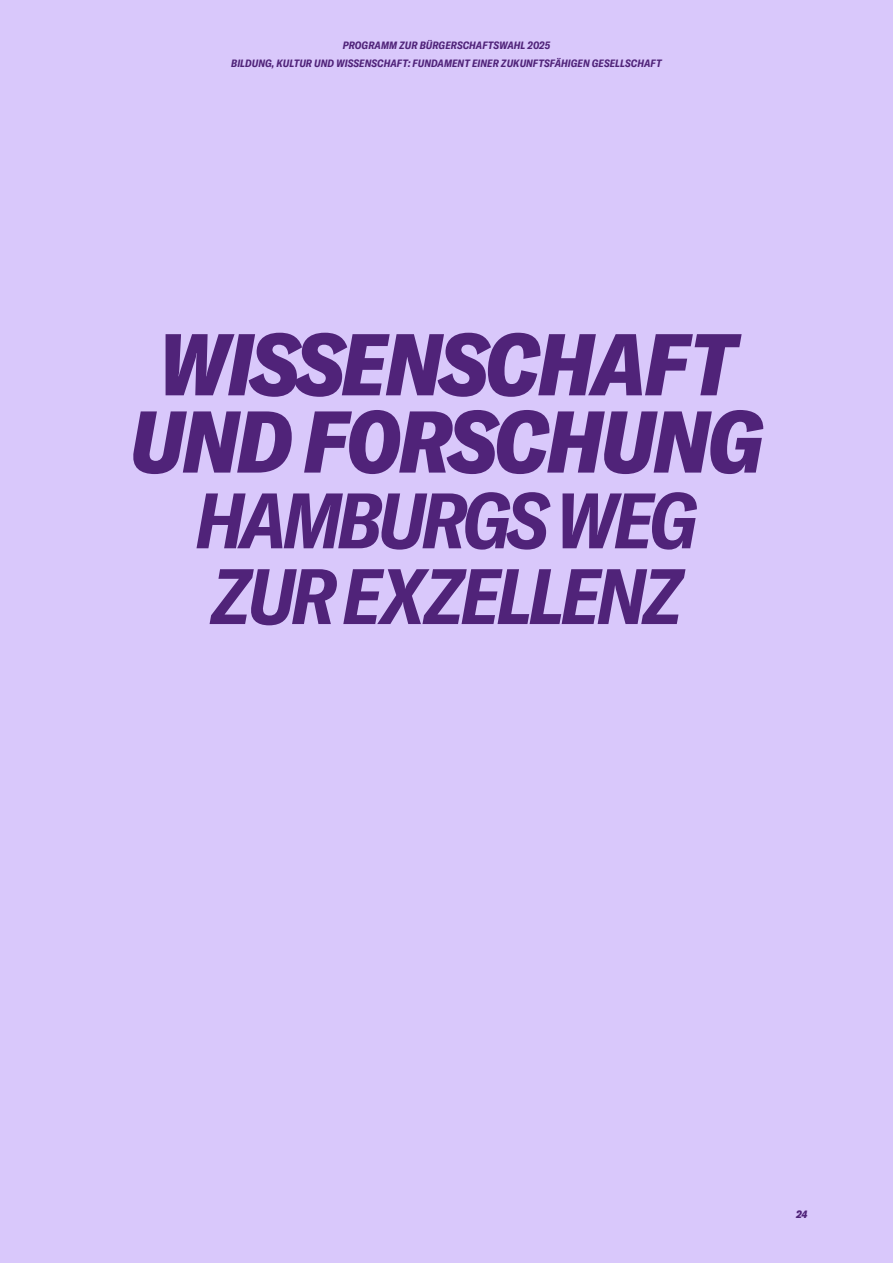
<style>
.page{position:relative;width:893px;height:1263px;background:#d9c8fb}
.page>*{position:absolute;margin:0;border:0;box-sizing:border-box;transform-origin:0 0}
.t1{font:italic 900 condensed 86.1px/77.2px "GT America";letter-spacing:-.02em;color:#502379;text-align:center}
.t2{font:italic 700 condensed 77.25px/75.8px "GT America";letter-spacing:-.05em;color:#502379}
.t3{font:italic 700 condensed 10.5px/18px "GT America";letter-spacing:.01em;color:#502379;text-align:center}
.t4{font:italic 900 condensed 10.5px "GT America";color:#502379}
</style>
<div class="page">
<p class="t3" style="left:231px;top:36px;width:432px">PROGRAMM ZUR BÜRGERSCHAFTSWAHL 2025<br>BILDUNG, KULTUR UND WISSENSCHAFT: FUNDAMENT EINER ZUKUNFTSFÄHIGEN GESELLSCHAFT</p>
<h1 class="t1" style="left:130px;top:325px;width:635px">WISSENSCHAFT<br>UND FORSCHUNG</h1>
<h2 class="t2" style="left:195px;top:482px;width:503px">HAMBURGS WEG<br>ZUR EXZELLENZ</h2>
<p class="t4" style="left:796px;top:1207px;width:13px">24</p>
</div>
